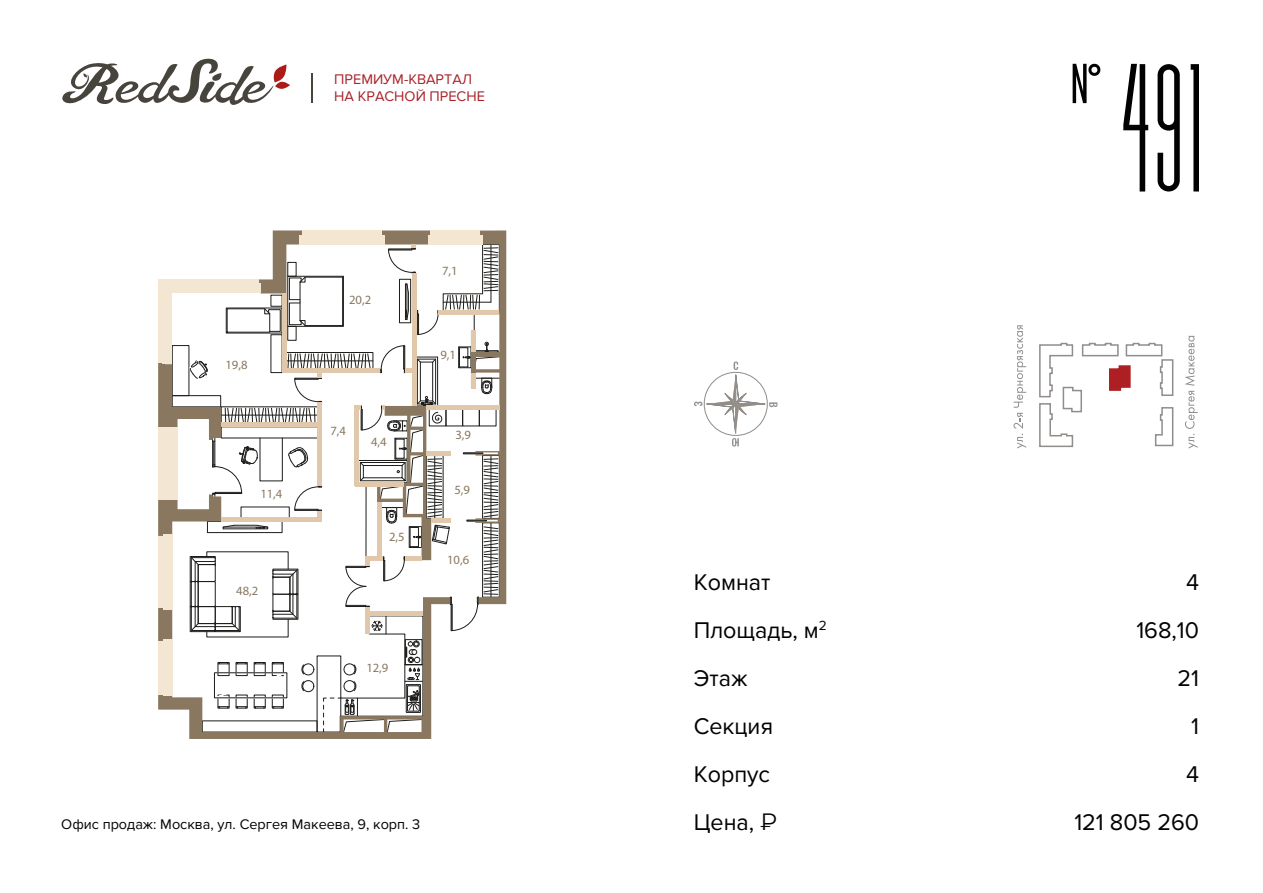
<style>
.page{position:relative;width:1263px;height:893px;background:#fff}
.page>*{position:absolute;margin:0;border:0;box-sizing:border-box;transform-origin:0 0}
.t1{font:150.45px "MD Tall 2";color:#020203}
.t2{font:23.55px/48px "Proxima Nova";color:#020203}
.t3{font:14.4px "Proxima Nova";color:#020203}
.t4{font:14.4px/17.4px "Proxima Nova";color:#a92229}
.t5{font:12.6px "Myriad Pro";color:#89775f}
.s1{font-family:"Montserrat"}
</style>
<div class="page">
<svg style="left:1073px;top:64px;width:27px;height:39px"></svg>
<hr style="left:311px;top:73px;width:1px;height:30px;background:#47433d">
<svg style="left:62px;top:58px;width:228px;height:47px"></svg>
<svg style="left:694px;top:361px;width:83px;height:86px"></svg>
<svg style="left:1013px;top:325px;width:13px;height:123px"></svg>
<svg style="left:1185px;top:336px;width:13px;height:112px"></svg>
<svg style="left:1039px;top:342px;width:135px;height:106px"></svg>
<div style="left:500px;top:230px;width:6px;height:374px;background:#89775f"></div>
<svg style="left:158px;top:230px;width:342px;height:509px"></svg>
<hr style="left:377px;top:502px;width:4px;height:57px;background:#e1c8aa">
<p class="t4" style="left:334px;top:71px;width:152px">ПРЕМИУМ-КВАРТАЛ<br>НА КРАСНОЙ ПРЕСНЕ</p>
<p class="t5" style="left:225px;top:357px;width:24px">19,8</p>
<p class="t5" style="left:260px;top:485px;width:24px">11,4</p>
<p class="t5" style="left:236px;top:583px;width:24px">48,2</p>
<p class="t5" style="left:349px;top:292px;width:24px">20,2</p>
<p class="t5" style="left:330px;top:423px;width:17px">7,4</p>
<p class="t5" style="left:371px;top:434px;width:17px">4,4</p>
<p class="t5" style="left:389px;top:529px;width:17px">2,5</p>
<p class="t5" style="left:442px;top:263px;width:17px">7,1</p>
<p class="t5" style="left:440px;top:347px;width:17px">9,1</p>
<p class="t5" style="left:455px;top:427px;width:17px">3,9</p>
<p class="t5" style="left:454px;top:482px;width:17px">5,9</p>
<p class="t5" style="left:447px;top:552px;width:24px">10,6</p>
<p class="t5" style="left:366px;top:660px;width:24px">12,9</p>
<p class="t3" style="left:61px;top:816px;width:360px">Офис продаж: Москва, ул. Сергея Макеева, 9, корп. 3</p>
<h1 class="t1" style="left:1120px;top:52px;width:86px">491</h1>
<p class="t2" style="left:694px;top:558px;width:135px">Комнат<br>Площадь, м<sup>2<br></sup>Этаж<br>Секция<br>Корпус<br>Цена, <span class="s1">₽</span></p>
<p class="t2" style="left:1074px;top:558px;width:126px;text-align:right">4<br>168,10<br>21<br>1<br>4<br>121 805 260</p>
</div>
